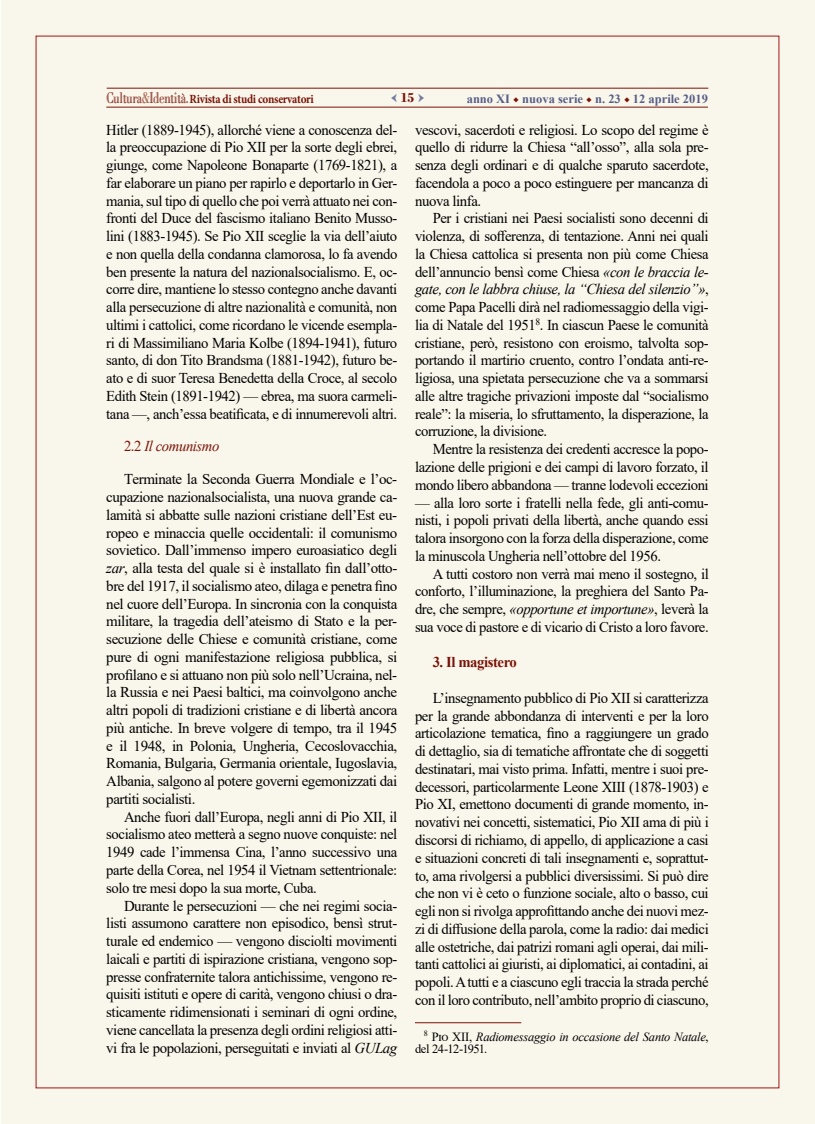
<style>
.page{position:relative;width:815px;height:1124px;background:#fff}
.page>*{position:absolute;margin:0;border:0;box-sizing:border-box;transform-origin:0 0}
.t1{font:15px/17.8px "Times New Roman";letter-spacing:-.03em;color:#000;text-align:justify}
.t2{font:700 15px "Times New Roman";letter-spacing:-.03em;color:#7a1307}
.t3{font:15px "Minion Pro";color:#73789e}
.t4{font:italic 12.5px/12.5px "Times New Roman";letter-spacing:-.02em;color:#000}
.t5{font:700 12.5px "Minion Pro";letter-spacing:-.025em;color:#7a1307;scale:.9 1}
.t6{font:700 12.5px "Times New Roman";color:#575e87}
.s1{font-family:"OPTI Bodoni Open";font-weight:400;font-size:15.62px}
.s2{font-family:"OPTI Bodoni Open";font-weight:400;font-size:15.62px;color:#923824}
.s3{font-family:"Bodoni";font-weight:700;font-size:13.75px;color:#7a1307}
.s4{font-family:"Minion Pro";font-weight:400;color:#7a1307}
.s5{color:#7a1307}
.s6{font-style:italic;color:#7a1307}
.s7{font-style:italic}
.s8{font-style:normal}
</style>
<div class="page">
<div style="left:1px;top:0;width:813px;height:1123px;background:#f9f6eb"></div>
<hr style="left:106px;top:107px;width:602px;height:1px;background:#7a1307">
<hr style="left:107px;top:88px;width:601px;height:1px;background:#7a1307">
<hr style="left:415px;top:1022px;width:106px;height:1px;background:#7a1307">
<p class="t5" style="left:106px;top:90px;width:232px"><span class="s1">Cultura</span><span class="s2">&amp;</span><span class="s1">Identità.</span> Rivista di studi conservatori</p>
<p class="t3" style="left:391px;top:87px;width:35px">←<span class="s3">15</span>→</p>
<p class="t6" style="left:467px;top:90px;width:243px">anno XI <span class="s4">◆</span> nuova serie <span class="s4">◆</span> n. 23 <span class="s4">◆</span> 12 aprile 2019</p>
<p class="t1" style="left:106px;top:120px;width:293px">Hitler (1889-1945), allorché viene a conoscenza del&shy;la preoccupazione di Pio XII per la sorte degli ebrei, giunge, come Napoleone Bonaparte (1769-1821), a far elaborare un piano per rapirlo e deportarlo in Ger&shy;mania, sul tipo di quello che poi verrà attuato nei con&shy;fronti del Duce del fascismo italiano Benito Musso&shy;lini (1883-1945). Se Pio XII sceglie la via dell’aiuto e non quella della condanna clamorosa, lo fa avendo ben presente la natura del nazionalsocialismo. E, oc&shy;corre dire, mantiene lo stesso contegno anche davanti alla persecuzione di altre nazionalità e comunità, non ultimi i cattolici, come ricordano le vicende esempla&shy;ri di Massimiliano Maria Kolbe (1894-1941), futuro santo, di don Tito Brandsma (1881-1942), futuro be&shy;ato e di suor Teresa Benedetta della Croce, al secolo Edith Stein (1891-1942) — ebrea, ma suora carmeli&shy;tana —, anch’essa beatificata, e di innumerevoli altri.</p>
<p class="t1" style="left:124px;top:429px;width:275px;line-height:32.8px"><span class="s5">2.2</span> <span class="s6">Il comunismo<br></span>Terminate la Seconda Guerra Mondiale e l’oc-</p>
<p class="t1" style="left:106px;top:487px;width:293px">cupazione nazionalsocialista, una nuova grande ca&shy;lamità si abbatte sulle nazioni cristiane dell’Est eu&shy;ropeo e minaccia quelle occidentali: il comunismo sovietico. Dall’immenso impero euroasiatico degli <span class="s7">zar</span>, alla testa del quale si è installato fin dall’otto&shy;bre del 1917, il socialismo ateo, dilaga e penetra fino nel cuore dell’Europa. In sincronia con la conquista militare, la tragedia dell’ateismo di Stato e la per&shy;secuzione delle Chiese e comunità cristiane, come pure di ogni manifestazione religiosa pubblica, si profilano e si attuano non più solo nell’Ucraina, nel&shy;la Russia e nei Paesi baltici, ma coinvolgono anche altri popoli di tradizioni cristiane e di libertà ancora più antiche. In breve volgere di tempo, tra il 1945 e il 1948, in Polonia, Ungheria, Cecoslovacchia, Romania, Bulgaria, Germania orientale, Iugoslavia, Albania, salgono al potere governi egemonizzati dai partiti socialisti.</p>
<p class="t1" style="left:106px;top:807px;width:293px;text-indent:18px">Anche fuori dall’Europa, negli anni di Pio XII, il socialismo ateo metterà a segno nuove conquiste: nel 1949 cade l’immensa Cina, l’anno successivo una parte della Corea, nel 1954 il Vietnam settentrionale: solo tre mesi dopo la sua morte, Cuba.</p>
<p class="t1" style="left:106px;top:896px;width:293px;text-indent:18px">Durante le persecuzioni — che nei regimi socia&shy;listi assumono carattere non episodico, bensì strut&shy;turale ed endemico — vengono disciolti movimenti laicali e partiti di ispirazione cristiana, vengono sop&shy;presse confraternite talora antichissime, vengono re&shy;quisiti istituti e opere di carità, vengono chiusi o dra&shy;sticamente ridimensionati i seminari di ogni ordine, viene cancellata la presenza degli ordini religiosi atti&shy;vi fra le popolazioni, perseguitati e inviati al <span class="s7">GULag</span></p>
<p class="t1" style="left:415px;top:120px;width:295px">vescovi, sacerdoti e religiosi. Lo scopo del regime è quello di ridurre la Chiesa “all’osso”, alla sola pre&shy;senza degli ordinari e di qualche sparuto sacerdote, facendola a poco a poco estinguere per mancanza di nuova linfa.</p>
<p class="t1" style="left:415px;top:209px;width:295px;text-indent:18px">Per i cristiani nei Paesi socialisti sono decenni di violenza, di sofferenza, di tentazione. Anni nei quali la Chiesa cattolica si presenta non più come Chiesa dell’annuncio bensì come Chiesa <span class="s7">«con le braccia le&shy;gate, con le labbra chiuse, la “Chiesa del silenzio”»</span>, come Papa Pacelli dirà nel radiomessaggio della vigi&shy;lia di Natale del 1951<sup>8</sup>. In ciascun Paese le comunità cristiane, però, resistono con eroismo, talvolta sop&shy;portando il martirio cruento, contro l’ondata anti-re&shy;ligiosa, una spietata persecuzione che va a sommarsi alle altre tragiche privazioni imposte dal “socialismo reale”: la miseria, lo sfruttamento, la disperazione, la corruzione, la divisione.</p>
<p class="t1" style="left:415px;top:440px;width:295px;text-indent:18px">Mentre la resistenza dei credenti accresce la popo&shy;lazione delle prigioni e dei campi di lavoro forzato, il mondo libero abbandona — tranne lodevoli eccezioni</p>
<p class="t1" style="left:415px;top:493px;width:295px">— alla loro sorte i fratelli nella fede, gli anti-comu&shy;nisti, i popoli privati della libertà, anche quando essi talora insorgono con la forza della disperazione, come la minuscola Ungheria nell’ottobre del 1956.</p>
<p class="t1" style="left:415px;top:564px;width:295px;text-indent:18px">A tutti costoro non verrà mai meno il sostegno, il conforto, l’illuminazione, la preghiera del Santo Pa&shy;dre, che sempre, <span class="s7">«opportune et importune»</span>, leverà la sua voce di pastore e di vicario di Cristo a loro favore.</p>
<p class="t2" style="left:433px;top:651px;width:86px">3. Il magistero</p>
<p class="t1" style="left:415px;top:688px;width:295px;text-indent:18px">L’insegnamento pubblico di Pio XII si caratterizza per la grande abbondanza di interventi e per la loro articolazione tematica, fino a raggiungere un grado di dettaglio, sia di tematiche affrontate che di soggetti destinatari, mai visto prima. Infatti, mentre i suoi pre&shy;decessori, particolarmente Leone XIII (1878-1903) e Pio XI, emettono documenti di grande momento, in&shy;novativi nei concetti, sistematici, Pio XII ama di più i discorsi di richiamo, di appello, di applicazione a casi e situazioni concreti di tali insegnamenti e, soprattut&shy;to, ama rivolgersi a pubblici diversissimi. Si può dire che non vi è ceto o funzione sociale, alto o basso, cui egli non si rivolga approfittando anche dei nuovi mez&shy;zi di diffusione della parola, come la radio: dai medici alle ostetriche, dai patrizi romani agli operai, dai mili&shy;tanti cattolici ai giuristi, ai diplomatici, ai contadini, ai popoli. A tutti e a ciascuno egli traccia la strada perché con il loro contributo, nell’ambito proprio di ciascuno,</p>
<p class="t4" style="left:415px;top:1029px;width:295px;text-indent:9px"><sup>8</sup> <span class="s8">Pio XII,</span> Radiomessaggio in occasione del Santo Natale<span class="s8">, del 24-12-1951.</span></p>
</div>
